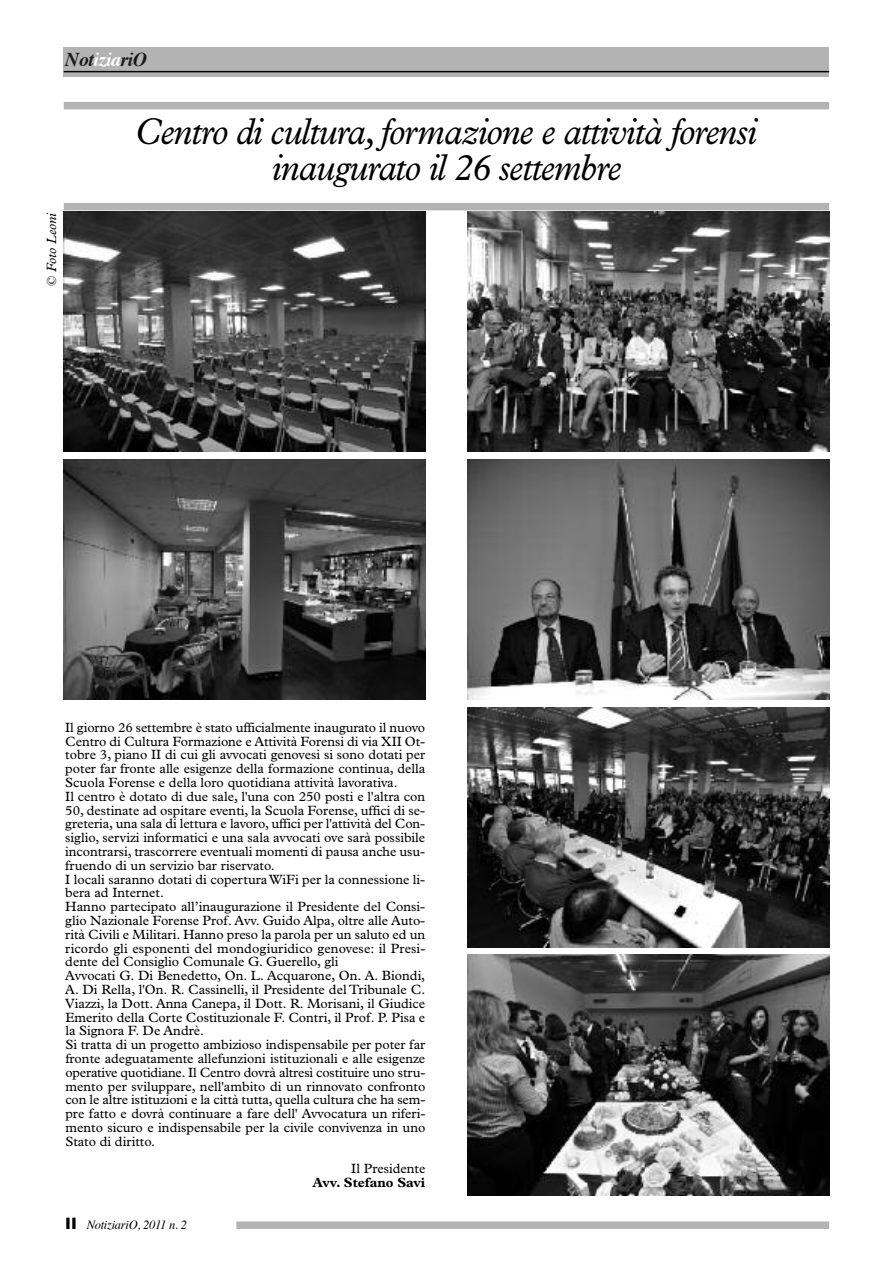
<style>
.page{position:relative;width:893px;height:1263px;background:#fff}
.page>*{position:absolute;margin:0;border:0;box-sizing:border-box;transform-origin:0 0}
.t1{font:italic 37.5px/36px "Plantin";letter-spacing:-.025em;color:#000;text-align:center;scale:.95 1}
.t2{font:italic 700 19.5px "Times";letter-spacing:-.015em;color:#191919}
.t3{font:13.5px/13.8px "Plantin";color:#000}
.t4{font:700 13.5px "Plantin";color:#000}
.t5{font:italic 13.5px "Plantin";color:#000}
.t6{font:italic 12.45px "Times";letter-spacing:-.02em;color:#000}
.s1{color:#fff}
.s2{font-family:"Franklin Gothic";font-style:normal;font-size:15px}
</style>
<div class="page">
<div style="left:64px;top:47px;width:765px;height:30px;background:#b3b3b3"></div>
<hr style="left:64px;top:71px;width:765px;height:1px;background:#000">
<div style="left:236px;top:1221px;width:593px;height:8px;background:#b3b3b3"></div>
<img style="left:64px;top:212px;width:361px;height:240px">
<img style="left:64px;top:459px;width:361px;height:240px">
<img style="left:468px;top:212px;width:361px;height:240px">
<img style="left:468px;top:459px;width:361px;height:240px">
<img style="left:468px;top:707px;width:361px;height:240px">
<img style="left:468px;top:955px;width:361px;height:240px">
<div style="left:64px;top:203px;width:765px;height:7px;background:#b3b3b3"></div>
<div style="left:64px;top:102px;width:765px;height:7px;background:#b3b3b3"></div>
<h2 class="t2" style="left:65px;top:52px;width:83px">Not<span class="s1">izia</span>riO</h2>
<p class="t5" style="left:47px;top:286px;width:74px;rotate:-90deg">© Foto Leoni</p>
<h1 class="t1" style="left:136px;top:117px;width:655px">Centro di cultura,formazione e attività forensi inaugurato il 26 settembre</h1>
<p class="t3" style="left:65px;top:721px;width:362px">Il giorno 26 settembre è stato ufficialmente inaugurato il nuovo Centro di Cultura Formazione e Attività Forensi di via XII Ot&shy;tobre 3, piano II di cui gli avvocati genovesi si sono dotati per poter far fronte alle esigenze della formazione continua, della Scuola Forense e della loro quotidiana attività lavorativa.<br>Il centro è dotato di due sale, l'una con 250 posti e l'altra con 50, destinate ad ospitare eventi, la Scuola Forense, uffici di se&shy;greteria, una sala di lettura e lavoro, uffici per l'attività del Con&shy;siglio, servizi informatici e una sala avvocati ove sarà possibile incontrarsi, trascorrere eventuali momenti di pausa anche usu&shy;fruendo di un servizio bar riservato.<br>I locali saranno dotati di coperturaWiFi per la connessione li&shy;bera ad Internet.<br>Hanno partecipato all’inaugurazione il Presidente del Consi&shy;glio Nazionale Forense Prof. Avv. Guido Alpa, oltre alle Auto&shy;rità Civili e Militari. Hanno preso la parola per un saluto ed un ricordo gli esponenti del mondogiuridico genovese: il Presi&shy;dente del Consiglio Comunale G. Guerello, gli<br>Avvocati G. Di Benedetto, On. L. Acquarone, On. A. Biondi, A. Di Rella, l'On. R. Cassinelli, il Presidente del Tribunale C.<br>Viazzi, la Dott. Anna Canepa, il Dott. R. Morisani, il Giudice Emerito della Corte Costituzionale F. Contri, il Prof. P. Pisa e la Signora F. De Andrè.<br>Si tratta di un progetto ambizioso indispensabile per poter far fronte adeguatamente allefunzioni istituzionali e alle esigenze operative quotidiane. Il Centro dovrà altresì costituire uno stru&shy;mento per sviluppare, nell'ambito di un rinnovato confronto con le altre istituzioni e la città tutta, quella cultura che ha sem&shy;pre fatto e dovrà continuare a fare dell' Avvocatura un riferi&shy;mento sicuro e indispensabile per la civile convivenza in uno Stato di diritto.</p>
<p class="t3" style="left:351px;top:1163px;width:76px">Il Presidente</p>
<p class="t4" style="left:312px;top:1178px;width:114px">Avv. Stefano Savi</p>
<p class="t6" style="left:65px;top:1220px;width:123px"><span class="s2">II</span> NotiziariO, 2011 n. 2</p>
</div>
